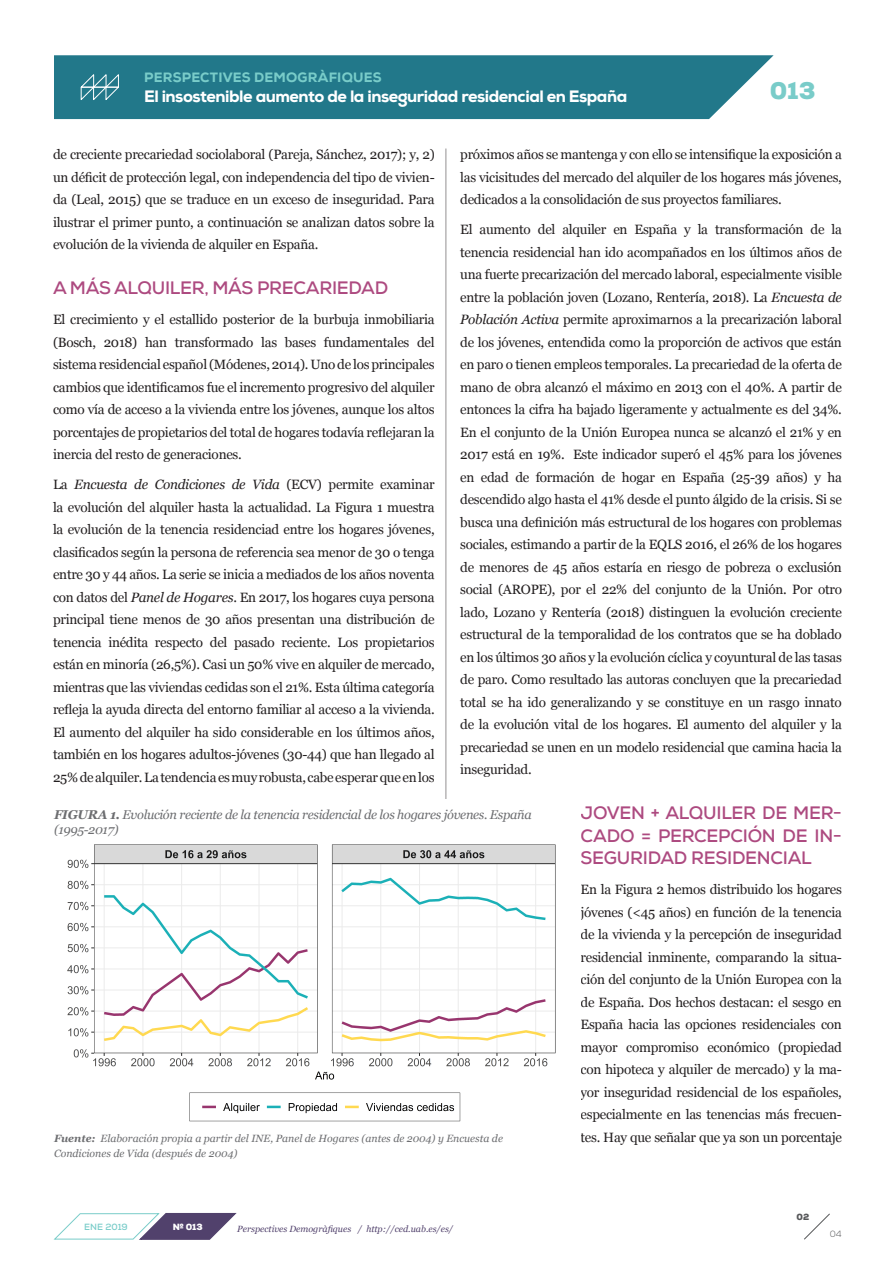
<style>
.page{position:relative;width:893px;height:1263px;background:#fff}
.page>*{position:absolute;margin:0;border:0;box-sizing:border-box;transform-origin:0 0}
.t1{font:900 24.15px "Nexa";color:#79ccc9}
._1{font:700 18px/22.5px "Nexa";letter-spacing:-.015em;color:#ad4a80;text-align:justify}
.t2{font:800 16.5px "Nexa";letter-spacing:-.03em;color:#fff}
._1-2{font:13.5px/22.5px "Georgia";letter-spacing:-.02em;color:#231f20;text-align:justify}
.t3{font:800 13.5px "Nexa";letter-spacing:.015em;color:#79ccc9}
.Título_foto{font:italic 12.75px/15px "Georgia";letter-spacing:-.025em;color:#6c6d70}
.Título_foto-2{font:italic 10.5px "Georgia";color:#6c6d70}
.Texto_cursiva_SUBIND{font:italic 9px "Georgia";color:#51416c}
.Texto_pequeño{font:700 9px "Nexa";color:#79ccc9}
.t4{font:900 9px "Nexa";color:#fff}
.t5{font:900 9px "Nexa";color:#57585a}
.t6{font:300 9px "Nexa";color:#57585a}
.s1{font-style:italic}
.s2{font-weight:700}
</style>
<div class="page">
<hr style="left:446px;top:149px;width:1px;height:661px;background:#231f20">
<div style="left:54px;top:799px;width:526px;height:346px;background:#fff"></div>
<img style="left:67px;top:844px;width:489px;height:278px">
<div style="left:54px;top:55px;width:720px;height:64px;background:#22788a"></div>
<svg style="left:79px;top:73px;width:41px;height:28px"></svg>
<svg style="left:53px;top:1213px;width:184px;height:27px"></svg>
<svg style="left:804px;top:1213px;width:26px;height:27px"></svg>
<p class="t3" style="left:144px;top:69px;width:239px">PERSPECTIVES DEMOGRÀFIQUES</p>
<p class="t2" style="left:144px;top:86px;width:485px">El insostenible aumento de la inseguridad residencial en España</p>
<p class="t1" style="left:770px;top:75px;width:47px">013</p>
<p class="_1-2" style="left:460px;top:143px;width:383px">próximos años se mantenga y con ello se intensifique la exposición a las vicisitudes del mercado del alquiler de los hogares más jóvenes, dedicados a la consolidación de sus proyectos familiares.</p>
<p class="_1-2" style="left:460px;top:218px;width:383px">El aumento del alquiler en España y la transformación de la tenencia residencial han ido acompañados en los últimos años de una fuerte precarización del mercado laboral, especialmente visible entre la población joven (Lozano, Rentería, 2018). La <span class="s1">Encuesta de Población Activa</span> permite aproximarnos a la precarización laboral de los jóvenes, entendida como la proporción de activos que están en paro o tienen empleos temporales. La precariedad de la oferta de mano de obra alcanzó el máximo en 2013 con el 40%. A partir de entonces la cifra ha bajado ligeramente y actualmente es del 34%.<br>En el conjunto de la Unión Europea nunca se alcanzó el 21% y en 2017 está en 19%. Este indicador superó el 45% para los jóvenes en edad de formación de hogar en España (25-39 años) y ha descendido algo hasta el 41% desde el punto álgido de la crisis. Si se busca una definición más estructural de los hogares con problemas sociales, estimando a partir de la EQLS 2016, el 26% de los hogares de menores de 45 años estaría en riesgo de pobreza o exclusión social (AROPE), por el 22% del conjunto de la Unión. Por otro lado, Lozano y Rentería (2018) distinguen la evolución creciente estructural de la temporalidad de los contratos que se ha doblado en los últimos 30 años y la evolución cíclica y coyuntural de las tasas de paro. Como resultado las autoras concluyen que la precariedad total se ha ido generalizando y se constituye en un rasgo innato de la evolución vital de los hogares. El aumento del alquiler y la precariedad se unen en un modelo residencial que camina hacia la inseguridad.</p>
<p class="_1" style="left:580px;top:802px;width:263px">JOVEN + ALQUILER DE MER-CADO = PERCEPCIÓN DE IN-SEGURIDAD RESIDENCIAL</p>
<p class="_1-2" style="left:580px;top:878px;width:263px">En la Figura 2 hemos distribuido los hogares jóvenes (&lt;45 años) en función de la tenencia de la vivienda y la percepción de inseguridad residencial inminente, comparando la situa&shy;ción del conjunto de la Unión Europea con la de España. Dos hechos destacan: el sesgo en España hacia las opciones residenciales con mayor compromiso económico (propiedad con hipoteca y alquiler de mercado) y la ma&shy;yor inseguridad residencial de los españoles, especialmente en las tenencias más frecuen-</p>
<p class="Título_foto-2" style="left:54px;top:1131px;width:450px"><span class="s2">Fuente:</span> Elaboración propia a partir del INE, Panel de Hogares (antes de 2004) y Encuesta de</p>
<p class="_1-2" style="left:580px;top:1126px;width:263px">tes. Hay que señalar que ya son un porcentaje</p>
<p class="Título_foto-2" style="left:54px;top:1146px;width:185px">Condiciones de Vida (después de 2004)</p>
<p class="_1-2" style="left:53px;top:143px;width:383px">de creciente precariedad sociolaboral (Pareja, Sánchez, 2017); y, 2) un déficit de protección legal, con independencia del tipo de vivien&shy;da (Leal, 2015) que se traduce en un exceso de inseguridad. Para ilustrar el primer punto, a continuación se analizan datos sobre la evolución de la vivienda de alquiler en España.</p>
<p class="_1" style="left:53px;top:277px;width:337px">A MÁS ALQUILER, MÁS PRECARIEDAD</p>
<p class="_1-2" style="left:53px;top:308px;width:383px">El crecimiento y el estallido posterior de la burbuja inmobiliaria (Bosch, 2018) han transformado las bases fundamentales del sistema residencial español (Módenes, 2014). Uno de los principales cambios que identificamos fue el incremento progresivo del alquiler como vía de acceso a la vivienda entre los jóvenes, aunque los altos porcentajes de propietarios del total de hogares todavía reflejaran la inercia del resto de generaciones.</p>
<p class="_1-2" style="left:53px;top:473px;width:383px">La <span class="s1">Encuesta de Condiciones de Vida</span> (ECV) permite examinar la evolución del alquiler hasta la actualidad. La Figura 1 muestra la evolución de la tenencia residenciad entre los hogares jóvenes, clasificados según la persona de referencia sea menor de 30 o tenga entre 30 y 44 años. La serie se inicia a mediados de los años noventa con datos del <span class="s1">Panel de Hogares</span>. En 2017, los hogares cuya persona principal tiene menos de 30 años presentan una distribución de tenencia inédita respecto del pasado reciente. Los propietarios están en minoría (26,5%). Casi un 50% vive en alquiler de mercado, mientras que las viviendas cedidas son el 21%. Esta última categoría refleja la ayuda directa del entorno familiar al acceso a la vivienda.<br>El aumento del alquiler ha sido considerable en los últimos años, también en los hogares adultos-jóvenes (30-44) que han llegado al 25% de alquiler. La tendencia es muy robusta, cabe esperar que en los</p>
<p class="Título_foto" style="left:54px;top:807px;width:479px"><span class="s2">FIGURA 1.</span> Evolución reciente de la tenencia residencial de los hogares jóvenes. España (1995-2017)</p>
<p class="Texto_pequeño" style="left:84px;top:1221px;width:45px">ENE 2019</p>
<p class="t4" style="left:173px;top:1221px;width:32px">Nº 013</p>
<p class="Texto_cursiva_SUBIND" style="left:237px;top:1223px;width:217px">Perspectives Demogràfiques / http://ced.uab.es/es/</p>
<p class="t5" style="left:797px;top:1211px;width:14px">02</p>
<p class="t6" style="left:830px;top:1229px;width:13px">04</p>
</div>
